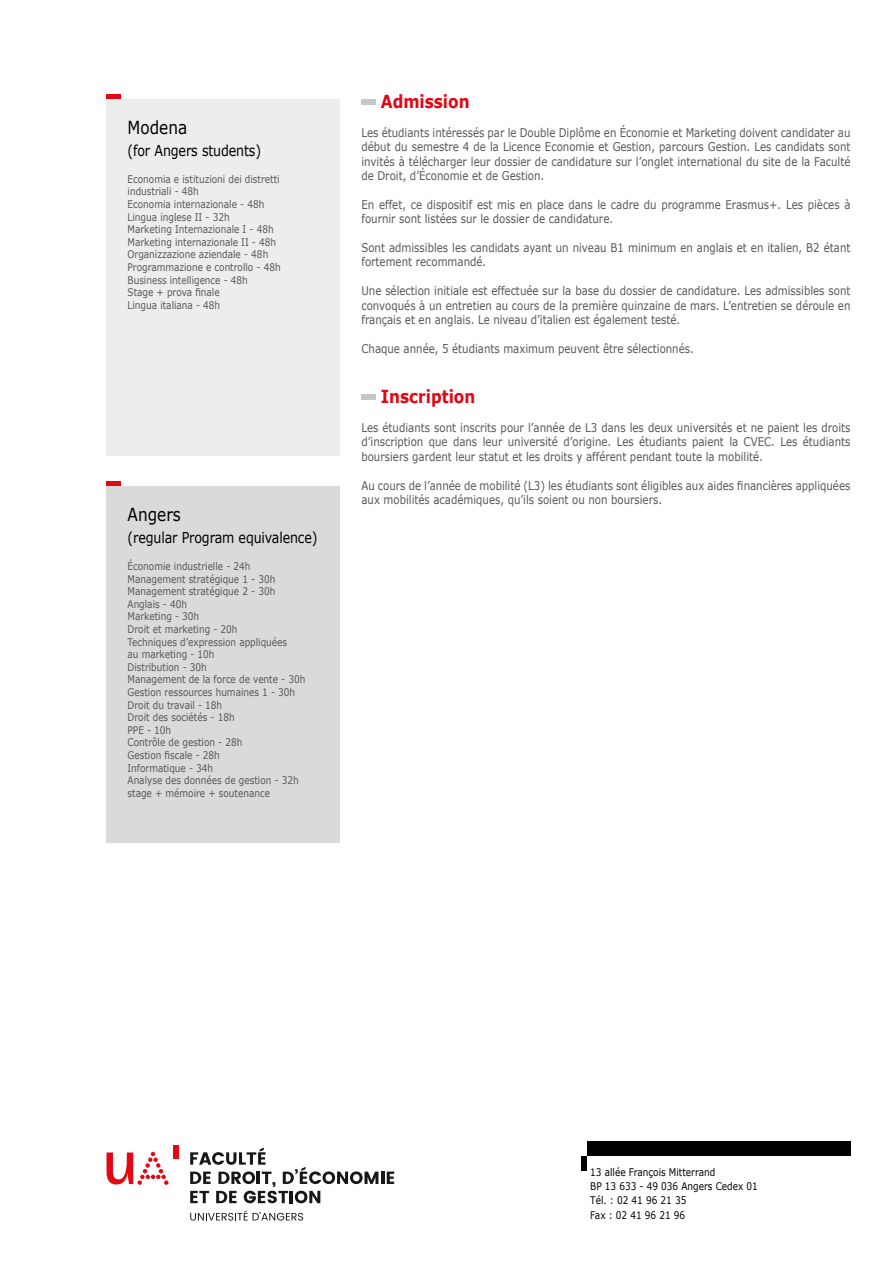
<style>
.page{position:relative;width:893px;height:1263px;background:#fff}
.page>*{position:absolute;margin:0;border:0;box-sizing:border-box;transform-origin:0 0}
.t1{font:700 18px "Verdana";color:#e30613;scale:.85 1}
.t2{font:18px "Verdana";color:#000;scale:.85 1}
.t3{font:15px "Verdana";letter-spacing:-.01em;color:#000;scale:.84 1}
.t4{font:12px/14.4px "Verdana";color:#575756;text-align:justify;scale:.85 1}
.t5{font:10.5px/12.6px "Verdana";color:#575756;scale:.85 1}
.t6{font:10.5px/14.2px "Verdana";color:#000;scale:.85 1}
</style>
<div class="page">
<div style="left:581px;top:1156px;width:6px;height:14px;background:#000"></div>
<div style="left:587px;top:1142px;width:263px;height:14px;background:#000"></div>
<div style="left:361px;top:99px;width:15px;height:6px;background:#c6c6c6"></div>
<div style="left:361px;top:394px;width:15px;height:6px;background:#c6c6c6"></div>
<svg style="left:190px;top:1147px;width:204px;height:56px"></svg>
<div style="left:174px;top:1145px;width:5px;height:14px;background:#e30613"></div>
<svg style="left:190px;top:1210px;width:113px;height:10px"></svg>
<svg style="left:107px;top:1152px;width:61px;height:33px"></svg>
<div style="left:106px;top:486px;width:234px;height:357px;background:#dadada"></div>
<div style="left:106px;top:481px;width:14px;height:5px;background:#e30613"></div>
<div style="left:106px;top:99px;width:234px;height:357px;background:#ededed"></div>
<div style="left:106px;top:94px;width:14px;height:5px;background:#e30613"></div>
<h1 class="t2" style="left:128px;top:115px;width:72px">Modena</h1>
<p class="t3" style="left:128px;top:140px;width:160px">(for Angers students)</p>
<p class="t5" style="left:128px;top:172px;width:182px">Economia e istituzioni dei distretti industriali - 48h<br>Economia internazionale - 48h<br>Lingua inglese II - 32h<br>Marketing Internazionale I - 48h<br>Marketing internazionale II - 48h<br>Organizzazione aziendale - 48h<br>Programmazione e controllo - 48h<br>Business intelligence - 48h<br>Stage + prova finale<br>Lingua italiana - 48h</p>
<h1 class="t2" style="left:128px;top:502px;width:64px">Angers</h1>
<p class="t3" style="left:128px;top:527px;width:228px">(regular Program equivalence)</p>
<p class="t5" style="left:128px;top:560px;width:211px">Économie industrielle - 24h<br>Management stratégique 1 - 30h<br>Management stratégique 2 - 30h<br>Anglais - 40h<br>Marketing - 30h<br>Droit et marketing - 20h<br>Techniques d’expression appliquées<br>au marketing - 10h<br>Distribution - 30h<br>Management de la force de vente - 30h<br>Gestion ressources humaines 1 - 30h<br>Droit du travail - 18h<br>Droit des sociétés - 18h<br>PPE - 10h<br>Contrôle de gestion - 28h<br>Gestion fiscale - 28h<br>Informatique - 34h<br>Analyse des données de gestion - 32h stage + mémoire + soutenance</p>
<h1 class="t1" style="left:381px;top:90px;width:106px">Admission</h1>
<p class="t4" style="left:361px;top:125px;width:577px">Les étudiants intéressés par le Double Diplôme en Économie et Marketing doivent candidater au début du semestre 4 de la Licence Economie et Gestion, parcours Gestion. Les candidats sont invités à télécharger leur dossier de candidature sur l’onglet international du site de la Faculté de Droit, d’Économie et de Gestion.</p>
<p class="t4" style="left:361px;top:197px;width:577px">En effet, ce dispositif est mis en place dans le cadre du programme Erasmus+. Les pièces à fournir sont listées sur le dossier de candidature.</p>
<p class="t4" style="left:361px;top:240px;width:577px">Sont admissibles les candidats ayant un niveau B1 minimum en anglais et en italien, B2 étant fortement recommandé.</p>
<p class="t4" style="left:361px;top:284px;width:577px">Une sélection initiale est effectuée sur la base du dossier de candidature. Les admissibles sont convoqués à un entretien au cours de la première quinzaine de mars. L’entretien se déroule en français et en anglais. Le niveau d’italien est également testé.</p>
<p class="t4" style="left:361px;top:341px;width:393px">Chaque année, 5 étudiants maximum peuvent être sélectionnés.</p>
<h1 class="t1" style="left:381px;top:385px;width:113px">Inscription</h1>
<p class="t4" style="left:361px;top:420px;width:577px">Les étudiants sont inscrits pour l’année de L3 dans les deux universités et ne paient les droits d’inscription que dans leur université d’origine. Les étudiants paient la CVEC. Les étudiants boursiers gardent leur statut et les droits y afférent pendant toute la mobilité.</p>
<p class="t4" style="left:361px;top:478px;width:577px">Au cours de l’année de mobilité (L3) les étudiants sont éligibles aux aides financières appliquées aux mobilités académiques, qu’ils soient ou non boursiers.</p>
<p class="t6" style="left:590px;top:1165px;width:199px">13 allée François Mitterrand<br>BP 13 633 - 49 036 Angers Cedex 01<br>Tél. : 02 41 96 21 35<br>Fax : 02 41 96 21 96</p>
</div>
